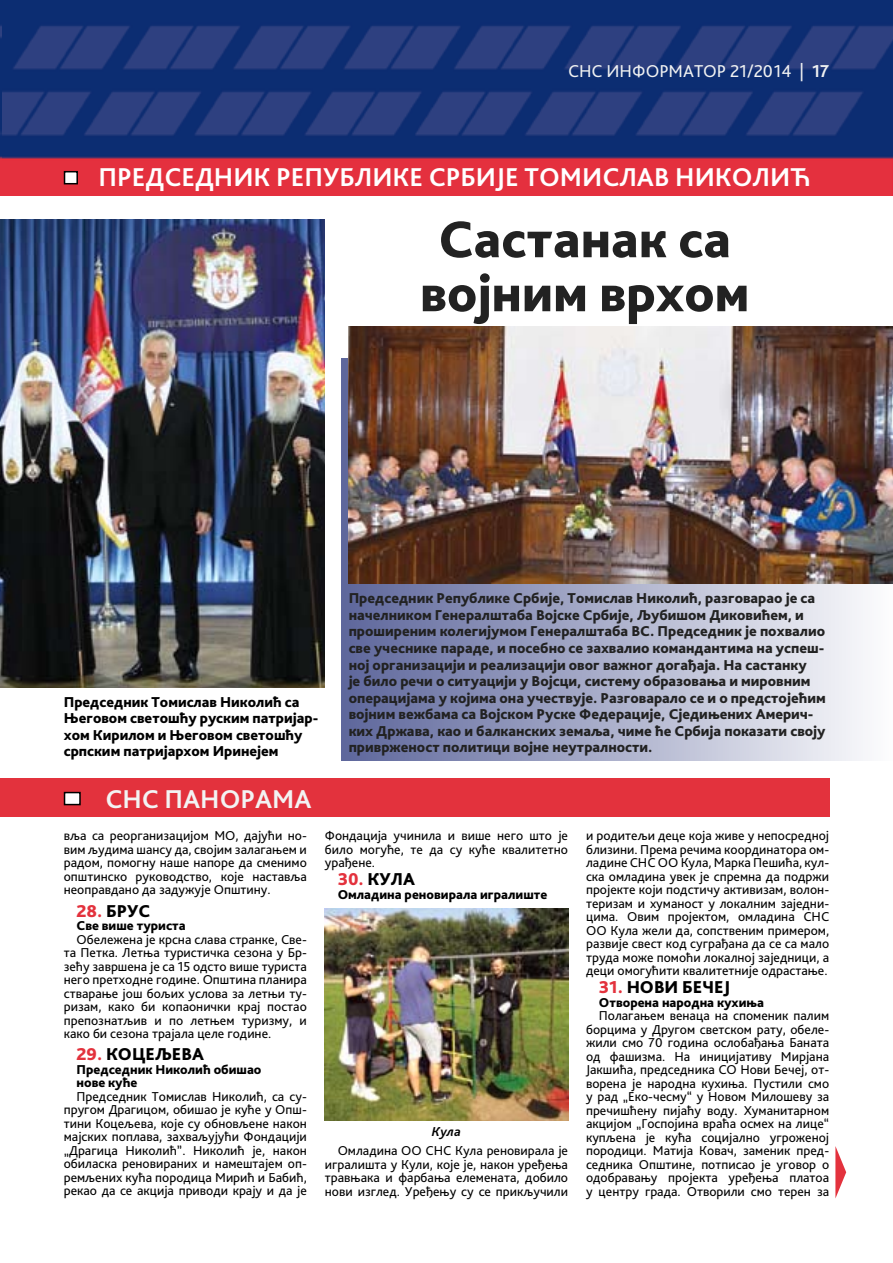
<style>
.page{position:relative;width:893px;height:1263px;background:#fff}
.page>*{position:absolute;margin:0;border:0;box-sizing:border-box;transform-origin:0 0}
.t1{font:800 54px/54px "Bliss Pro";color:#222;text-align:center}
.t2{font:700 27px "Bliss Pro";color:#fff}
.t3{font:700 27px "Bliss Pro";color:#f3f3f3}
.t4{font:800 18px "Bliss Pro";color:#000}
.t5{font:18px "Bliss Pro";color:#f0f1f1}
.t6{font:800 15px/16.5px "Bliss Pro";color:#222}
.t7{font:800 15px/16.5px "Bliss Pro";color:#000}
.t8{font:13.5px/13.5px "Bliss Pro";color:#000;text-align:justify}
.t9{font:800 13.5px/13.5px "Bliss Pro";color:#000}
.t10{font:italic 700 13.5px "Bliss Pro";color:#000}
.s1{font-weight:700}
.s2{color:#e3323d}
</style>
<div class="page">
<div style="left:342px;top:359px;width:551px;height:402px;background:linear-gradient(to right,#5e6699,#fcfcfc)"></div>
<img style="left:0;top:0;width:893px;height:196px">
<svg style="left:835px;top:1146px;width:11px;height:52px"></svg>
<div style="left:65px;top:172px;width:12px;height:12px;background:#fff"></div>
<div style="left:64px;top:171px;width:14px;height:13px;border:2px solid #000"></div>
<div style="left:0;top:778px;width:829px;height:38px;background:#e3323d"></div>
<div style="left:65px;top:792px;width:15px;height:12px;background:#fff"></div>
<div style="left:64px;top:792px;width:17px;height:13px;border:2px solid #000"></div>
<img style="left:325px;top:909px;width:243px;height:211px">
<img style="left:349px;top:326px;width:544px;height:257px">
<img style="left:0;top:220px;width:325px;height:467px">
<h3 class="t5" style="left:568px;top:59px;width:262px">СНС ИНФОРМАТОР 21/2014 | <span class="s1">17</span></h3>
<h2 class="t2" style="left:99px;top:160px;width:714px">ПРЕДСЕДНИК РЕПУБЛИКЕ СРБИЈЕ ТОМИСЛАВ НИКОЛИЋ</h2>
<h1 class="t1" style="left:420px;top:211px;width:331px">Састанак са војним врхом</h1>
<p class="t7" style="left:64px;top:693px;width:256px">Председник Томислав Николић са<br>Његовом светошћу руским патријар&shy;хом Кирилом и Његовом светошћу српским патријархом Иринејем</p>
<p class="t6" style="left:349px;top:590px;width:478px">Председник Републике Србије, Томислав Николић, разговарао је са начелником Генералштаба Војске Србије, Љубишом Диковићем, и проширеним колегијумом Генералштаба ВС. Председник је похвалио све учеснике параде, и посебно се захвалио командантима на успеш&shy;ној организацији и реализацији овог важног догађаја. На састанку<br>је било речи о ситуацији у Војсци, систему образовања и мировним операцијама у којима она учествује. Разговарало се и о предстојећим војним вежбама са Војском Руске Федерације, Сједињених Америч&shy;ких Држава, као и балканских земаља, чиме ће Србија показати своју приврженост политици војне неутралности.</p>
<h2 class="t3" style="left:105px;top:782px;width:208px">СНС ПАНОРАМА</h2>
<p class="t8" style="left:64px;top:829px;width:245px">вља са реорганизацијом МО, дајући но&shy;вим људима шансу да, својим залагањем и радом, помогну наше напоре да сменимо општинско руководство, које наставља неоправдано да задужује Општину.</p>
<h3 class="t4" style="left:77px;top:899px;width:72px"><span class="s2">28.</span> Брус</h3>
<p class="t9" style="left:77px;top:918px;width:111px">Све више туриста</p>
<p class="t8" style="left:64px;top:932px;width:245px;text-indent:13px">Обележена је крсна слава странке, Све&shy;та Петка. Летња туристичка сезона у Бр&shy;зећу завршена је са 15 одсто више туриста него претходне године. Општина планира стварање још бољих услова за летњи ту&shy;ризам, како би копаонички крај постао препознатљив и по летњем туризму, и како би сезона трајала целе године.</p>
<h3 class="t4" style="left:77px;top:1043px;width:55px"><span class="s2">29.</span> Коцељев</h3>
<h3 class="t4" style="left:192px;top:1043px;width:11px">а</h3>
<p class="t9" style="left:77px;top:1062px;width:186px">Председник Николић обишао нове куће</p>
<p class="t8" style="left:64px;top:1089px;width:245px;text-indent:13px">Председник Томислав Николић, са су&shy;пругом Драгицом, обишао је куће у Опш&shy;тини Коцељева, које су обновљене након мајских поплава, захваљујући Фондацији „Драгица Николић”. Николић је, након обиласка реновираних и намештајем оп&shy;ремљених кућа породица Мирић и Бабић, рекао да се акција приводи крају и да је</p>
<p class="t8" style="left:325px;top:829px;width:245px">Фондација учинила и више него што је било могуће, те да су куће квалитетно урађене.</p>
<h3 class="t4" style="left:338px;top:868px;width:76px"><span class="s2">30.</span> Кула</h3>
<p class="t9" style="left:338px;top:887px;width:211px">Омладина реновирала игралиште</p>
<p class="t10" style="left:432px;top:1123px;width:31px">Кула</p>
<p class="t8" style="left:325px;top:1144px;width:245px;text-indent:13px">Омладина ОО СНС Кула реновирала је игралишта у Кули, које је, након уређења травњака и фарбања елемената, добило нови изглед. Уређењу су се прикључили</p>
<p class="t8" style="left:586px;top:829px;width:245px">и родитељи деце која живе у непосредној близини. Према речима координатора ом&shy;ладине СНС ОО Кула, Марка Пешића, кул&shy;ска омладина увек је спремна да подржи пројекте који подстичу активизам, волон&shy;теризам и хуманост у локалним заједни&shy;цима. Овим пројектом, омладина СНС ОО Кула жели да, сопственим примером, развије свест код суграђана да се са мало труда може помоћи локалној заједници, а деци омогућити квалитетније одрастање.</p>
<h3 class="t4" style="left:599px;top:976px;width:95px"><span class="s2">31.</span> Нови Бече</h3>
<h3 class="t4" style="left:724px;top:976px;width:6px">ј</h3>
<p class="t9" style="left:599px;top:995px;width:167px">Отворена народна кухиња</p>
<p class="t8" style="left:586px;top:1009px;width:245px;text-indent:13px">Полагањем венаца на споменик палим борцима у Другом светском рату, обеле&shy;жили смо 70 година ослобађања Баната од фашизма. На иницијативу Мирјана Јакшића, председника СО Нови Бечеј, от&shy;ворена је народна кухиња. Пустили смо у рад „Еко-чесму“ у Новом Милошеву за пречишћену пијаћу воду. Хуманитарном акцијом „Госпојина враћа осмех на лице“ купљена је кућа социјално угроженој породици. Матија Ковач, заменик пред&shy;седника Општине, потписао је уговор о одобравању пројекта уређења платоа у центру града. Отворили смо терен за</p>
</div>
